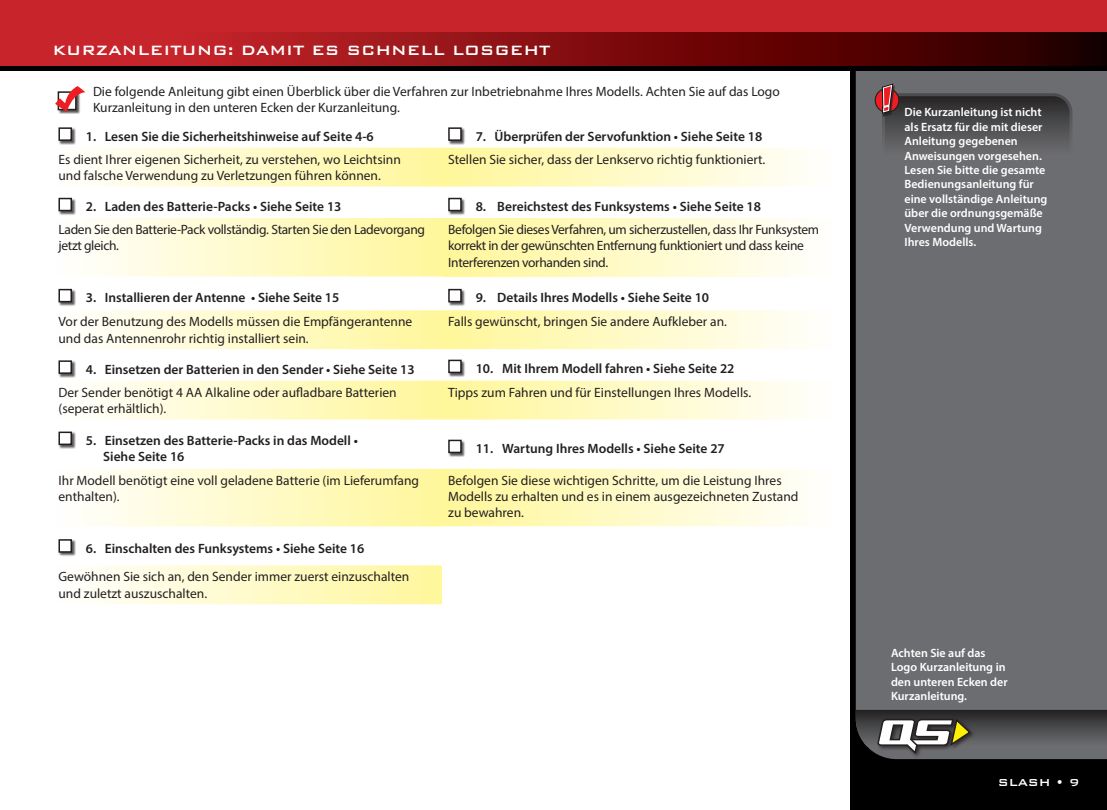
<style>
.page{position:relative;width:1107px;height:810px;background:#fff}
.page>*{position:absolute;margin:0;border:0;box-sizing:border-box;transform-origin:0 0}
.t1{font:500 18px "Bank Gothic BT";color:#fff}
.t2{font:13.5px/16.2px "Myriad Pro";color:#231f20}
.t3{font:600 13.5px/16.2px "Myriad Pro";color:#231f20}
.t4{font:13.5px/16.2px "Myriad Pro";letter-spacing:-.025em;color:#231f20}
.t5{font:500 13.5px "Bank Gothic BT";letter-spacing:-.01em;color:#fff}
.t6{font:600 12px/14.4px "Myriad Pro";color:#fff}
</style>
<div class="page">
<div style="left:850px;top:13px;width:257px;height:797px;background:#000"></div>
<div style="left:856px;top:71px;width:251px;height:688px;background:#6c6d70"></div>
<div style="left:0;top:0;width:1107px;height:70px;background:#000"></div>
<div style="left:0;top:0;width:1107px;height:51px;background:#c8242b"></div>
<svg style="left:1px;top:32px;width:1106px;height:34px;background:#831012"></svg>
<div style="left:58px;top:91px;width:22px;height:23px;background:#231f20;opacity:.75"></div>
<svg style="left:55px;top:86px;width:31px;height:26px"></svg>
<svg style="left:58px;top:148px;width:741px;height:456px"></svg>
<div style="left:442px;top:218px;width:390px;height:58px;background:linear-gradient(to right,#fff799,#fffefc)"></div>
<svg style="left:442px;top:526px;width:357px;height:78px"></svg>
<div style="left:59px;top:128px;width:17px;height:17px;background:#231f20;opacity:.75"></div>
<div style="left:59px;top:128px;width:12px;height:12px;background:#fff"></div>
<div style="left:58px;top:127px;width:14px;height:14px;border:2px solid #231f20"></div>
<div style="left:448px;top:128px;width:18px;height:17px;background:#231f20;opacity:.75"></div>
<div style="left:449px;top:128px;width:12px;height:12px;background:#fff"></div>
<div style="left:448px;top:127px;width:14px;height:14px;border:2px solid #231f20"></div>
<div style="left:59px;top:198px;width:17px;height:17px;background:#231f20;opacity:.75"></div>
<div style="left:59px;top:199px;width:12px;height:12px;background:#fff"></div>
<div style="left:58px;top:198px;width:14px;height:13px;border:2px solid #231f20"></div>
<div style="left:448px;top:198px;width:18px;height:17px;background:#231f20;opacity:.75"></div>
<div style="left:449px;top:199px;width:12px;height:12px;background:#fff"></div>
<div style="left:448px;top:198px;width:14px;height:13px;border:2px solid #231f20"></div>
<div style="left:59px;top:289px;width:17px;height:17px;background:#231f20;opacity:.75"></div>
<div style="left:59px;top:290px;width:12px;height:12px;background:#fff"></div>
<div style="left:58px;top:289px;width:14px;height:13px;border:2px solid #231f20"></div>
<div style="left:448px;top:289px;width:18px;height:17px;background:#231f20;opacity:.75"></div>
<div style="left:449px;top:290px;width:12px;height:12px;background:#fff"></div>
<div style="left:448px;top:289px;width:14px;height:13px;border:2px solid #231f20"></div>
<div style="left:59px;top:361px;width:17px;height:17px;background:#231f20;opacity:.75"></div>
<div style="left:59px;top:361px;width:12px;height:12px;background:#fff"></div>
<div style="left:58px;top:360px;width:14px;height:14px;border:2px solid #231f20"></div>
<div style="left:448px;top:360px;width:18px;height:17px;background:#231f20;opacity:.75"></div>
<div style="left:449px;top:360px;width:12px;height:12px;background:#fff"></div>
<div style="left:448px;top:360px;width:14px;height:13px;border:2px solid #231f20"></div>
<div style="left:59px;top:432px;width:17px;height:17px;background:#231f20;opacity:.75"></div>
<div style="left:59px;top:432px;width:12px;height:12px;background:#fff"></div>
<div style="left:58px;top:432px;width:14px;height:13px;border:2px solid #231f20"></div>
<div style="left:448px;top:440px;width:18px;height:17px;background:#231f20;opacity:.75"></div>
<div style="left:449px;top:440px;width:12px;height:12px;background:#fff"></div>
<div style="left:448px;top:440px;width:14px;height:13px;border:2px solid #231f20"></div>
<div style="left:59px;top:539px;width:17px;height:18px;background:#231f20;opacity:.75"></div>
<div style="left:59px;top:540px;width:12px;height:12px;background:#fff"></div>
<div style="left:58px;top:539px;width:14px;height:14px;border:2px solid #231f20"></div>
<div style="left:876px;top:718px;width:100px;height:41px;background:#231f20;opacity:.8"></div>
<svg style="left:856px;top:710px;width:251px;height:47px;background:#5c5c5b"></svg>
<svg style="left:875px;top:89px;width:24px;height:23px"></svg>
<div style="left:875px;top:88px;width:24px;height:25px;border:1px solid #231f20;border-radius:50%"></div>
<svg style="left:880px;top:81px;width:191px;height:95px;background:#595759"></svg>
<hr style="left:0;top:32px;width:1px;height:34px;background:#c8242b">
<p class="t1" style="left:52px;top:40px;width:500px">KURZANLEITUNG: DAMIT ES SCHNELL LOSGEHT</p>
<p class="t2" style="left:93px;top:83px;width:688px">Die folgende Anleitung gibt einen Überblick über die Verfahren zur Inbetriebnahme Ihres Modells. Achten Sie auf das Logo<br>Kurzanleitung in den unteren Ecken der Kurzanleitung.</p>
<p class="t3" style="left:86px;top:128px;width:289px">1. Lesen Sie die Sicherheitshinweise auf Seite 4-6</p>
<p class="t3" style="left:476px;top:128px;width:288px">7. Überprüfen der Servofunktion • Siehe Seite 18</p>
<p class="t2" style="left:59px;top:151px;width:344px">Es dient Ihrer eigenen Sicherheit, zu verstehen, wo Leichtsinn und falsche Verwendung zu Verletzungen führen können.</p>
<p class="t2" style="left:448px;top:151px;width:319px">Stellen Sie sicher, dass der Lenkservo richtig funktioniert.</p>
<p class="t3" style="left:86px;top:198px;width:257px">2. Laden des Batterie-Packs • Siehe Seite 13</p>
<p class="t3" style="left:476px;top:198px;width:287px">8. Bereichstest des Funksystems • Siehe Seite 18</p>
<p class="t4" style="left:59px;top:221px;width:368px">Laden Sie den Batterie-Pack vollständig. Starten Sie den Ladevorgang jetzt gleich.</p>
<p class="t4" style="left:448px;top:221px;width:372px">Befolgen Sie dieses Verfahren, um sicherzustellen, dass Ihr Funksystem korrekt in der gewünschten Entfernung funktioniert und dass keine<br>Interferenzen vorhanden sind.</p>
<p class="t3" style="left:86px;top:289px;width:255px">3. Installieren der Antenne • Siehe Seite 15</p>
<p class="t3" style="left:476px;top:289px;width:235px">9. Details Ihres Modells • Siehe Seite 10</p>
<p class="t2" style="left:59px;top:314px;width:355px">Vor der Benutzung des Modells müssen die Empfängerantenne und das Antennenrohr richtig installiert sein.</p>
<p class="t2" style="left:448px;top:314px;width:280px">Falls gewünscht, bringen Sie andere Aufkleber an.</p>
<p class="t3" style="left:86px;top:361px;width:330px">4. Einsetzen der Batterien in den Sender • Siehe Seite 13</p>
<p class="t3" style="left:476px;top:360px;width:260px">10. Mit Ihrem Modell fahren • Siehe Seite 22</p>
<p class="t2" style="left:59px;top:384px;width:340px">Der Sender benötigt 4 AA Alkaline oder aufladbare Batterien (seperat erhältlich).</p>
<p class="t2" style="left:448px;top:384px;width:304px">Tipps zum Fahren und für Einstellungen Ihres Modells.</p>
<p class="t3" style="left:103px;top:432px;width:256px;text-indent:-17px">5. Einsetzen des Batterie-Packs in das Modell •<br>Siehe Seite 16</p>
<p class="t3" style="left:476px;top:440px;width:251px">11. Wartung Ihres Modells • Siehe Seite 27</p>
<p class="t2" style="left:59px;top:472px;width:362px">Ihr Modell benötigt eine voll geladene Batterie (im Lieferumfang enthalten).</p>
<p class="t2" style="left:448px;top:472px;width:352px">Befolgen Sie diese wichtigen Schritte, um die Leistung Ihres<br>Modells zu erhalten und es in einem ausgezeichneten Zustand zu bewahren.</p>
<p class="t3" style="left:86px;top:540px;width:280px">6. Einschalten des Funksystems • Siehe Seite 16</p>
<p class="t2" style="left:58px;top:569px;width:352px">Gewöhnen Sie sich an, den Sender immer zuerst einzuschalten und zuletzt auszuschalten.</p>
<p class="t6" style="left:904px;top:105px;width:145px">Die Kurzanleitung ist nicht als Ersatz für die mit dieser<br>Anleitung gegebenen<br>Anweisungen vorgesehen.<br>Lesen Sie bitte die gesamte<br>Bedienungsanleitung für eine vollständige Anleitung über die ordnungsgemäße<br>Verwendung und Wartung<br>Ihres Modells.</p>
<p class="t6" style="left:891px;top:645px;width:118px">Achten Sie auf das<br>Logo Kurzanleitung in den unteren Ecken der<br>Kurzanleitung.</p>
<p class="t5" style="left:998px;top:775px;width:83px">SLASH • 9</p>
</div>
